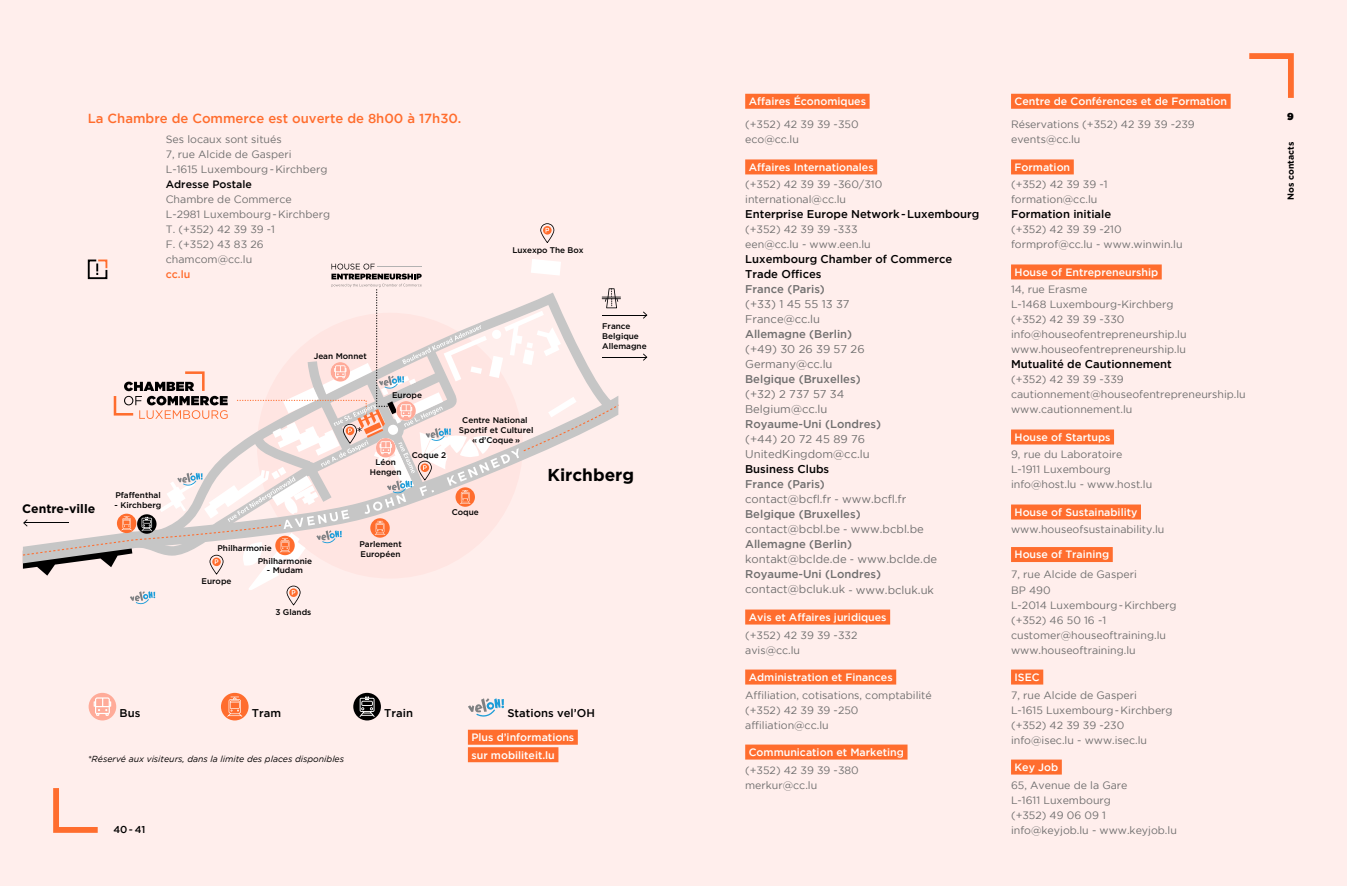
<style>
.page{position:relative;width:1347px;height:886px;background:#fff}
.page>*{position:absolute;margin:0;border:0;box-sizing:border-box;transform-origin:0 0}
.t1{font:700 17.25px "Gotham";color:#000}
.t2{font:500 13.12px "Gotham";color:#ff6d2e}
.t3{font:700 12.25px "Gotham";color:#000}
.t4{font:11.25px/15px "Gotham";color:#706f6f}
.t5{font:500 11.25px/15px "Gotham";color:#000}
.t6{font:500 11.25px "Gotham";color:#706f6f}
.t7{font:10.62px/15px "Gotham";color:#706f6f}
.t8{font:500 10.62px/17.5px "Gotham";color:#fff}
.t9{font:500 10.62px "Gotham";color:#000}
.t10{font:500 10.62px "Gotham";color:#ff6d2e}
.t11{font:500 10px "Gotham";color:#000}
.t12{font:10px "Gotham Ultra";color:#000}
.t13{font:italic 8.75px "Gotham";color:#000}
.t14{font:700 8.75px "Gotham";color:#000}
.t15{font:500 8.25px/9.9px "Gotham";color:#000;text-align:center}
.s1{font-weight:500}
.s2{font-size:10.62px}
</style>
<div class="page">
<div style="left:0;top:0;width:1346px;height:886px;background:#ffeeec"></div>
<div style="left:468px;top:730px;width:110px;height:15px;background:#ff6d2e"></div>
<div style="left:468px;top:747px;width:90px;height:15px;background:#ff6d2e"></div>
<svg style="left:468px;top:698px;width:36px;height:19px"></svg>
<svg style="left:53px;top:788px;width:45px;height:45px"></svg>
<svg style="left:1249px;top:53px;width:44px;height:45px"></svg>
<div style="left:745px;top:94px;width:124px;height:15px;background:#ff6d2e"></div>
<div style="left:745px;top:159px;width:132px;height:15px;background:#ff6d2e"></div>
<div style="left:745px;top:609px;width:145px;height:15px;background:#ff6d2e"></div>
<div style="left:745px;top:669px;width:151px;height:15px;background:#ff6d2e"></div>
<div style="left:745px;top:744px;width:162px;height:15px;background:#ff6d2e"></div>
<div style="left:1011px;top:94px;width:219px;height:15px;background:#ff6d2e"></div>
<div style="left:1011px;top:159px;width:62px;height:15px;background:#ff6d2e"></div>
<div style="left:1011px;top:264px;width:150px;height:15px;background:#ff6d2e"></div>
<div style="left:1011px;top:429px;width:103px;height:15px;background:#ff6d2e"></div>
<div style="left:1011px;top:504px;width:130px;height:15px;background:#ff6d2e"></div>
<div style="left:1011px;top:547px;width:101px;height:15px;background:#ff6d2e"></div>
<div style="left:1011px;top:669px;width:32px;height:15px;background:#ff6d2e"></div>
<div style="left:1011px;top:759px;width:50px;height:15px;background:#ff6d2e"></div>
<div style="left:89px;top:693px;width:27px;height:27px;background:#ffab99;border-radius:50%"></div>
<svg style="left:94px;top:697px;width:17px;height:19px"></svg>
<div style="left:221px;top:693px;width:27px;height:27px;background:#ff6d2e;border-radius:50%"></div>
<svg style="left:227px;top:696px;width:15px;height:21px"></svg>
<div style="left:353px;top:693px;width:28px;height:27px;background:#000;border-radius:50%"></div>
<svg style="left:359px;top:696px;width:16px;height:21px"></svg>
<svg style="left:576px;top:296px;width:37px;height:122px"></svg>
<svg style="left:576px;top:408px;width:36px;height:28px"></svg>
<svg style="left:602px;top:288px;width:19px;height:20px"></svg>
<hr style="left:602px;top:315px;width:44px;height:1px;background:#020203">
<svg style="left:643px;top:311px;width:4px;height:8px"></svg>
<hr style="left:602px;top:357px;width:44px;height:1px;background:#020203">
<svg style="left:643px;top:353px;width:4px;height:8px"></svg>
<svg style="left:614px;top:405px;width:4px;height:3px"></svg>
<svg style="left:540px;top:223px;width:14px;height:20px"></svg>
<svg style="left:23px;top:259px;width:553px;height:346px"></svg>
<p class="t8" style="left:748px;top:92px;width:119px">Affaires Économiques</p>
<p class="t7" style="left:745px;top:117px;width:115px">(+352) 42 39 39 -350 eco@cc.lu</p>
<p class="t8" style="left:748px;top:158px;width:126px">Affaires Internationales</p>
<p class="t7" style="left:745px;top:177px;width:139px">(+352) 42 39 39 -360/310 international@cc.lu</p>
<p class="t5" style="left:745px;top:207px;width:236px">Enterprise Europe Network-Luxembourg</p>
<p class="t7" style="left:745px;top:222px;width:127px">(+352) 42 39 39 -333 een@cc.lu - www.een.lu</p>
<p class="t5" style="left:745px;top:252px;width:209px">Luxembourg Chamber of Commerce<br>Trade Offices</p>
<p class="t6" style="left:745px;top:283px;width:81px">France (Paris)</p>
<p class="t4" style="left:745px;top:297px;width:106px">(+33) 1 45 55 13 37<br>France@cc.lu</p>
<p class="t6" style="left:745px;top:328px;width:108px">Allemagne (Berlin)</p>
<p class="t4" style="left:745px;top:342px;width:121px">(+49) 30 26 39 57 26<br>Germany@cc.lu</p>
<p class="t6" style="left:745px;top:373px;width:117px">Belgique (Bruxelles)</p>
<p class="t4" style="left:745px;top:387px;width:101px">(+32) 2 737 57 34<br>Belgium@cc.lu</p>
<p class="t6" style="left:745px;top:418px;width:137px">Royaume-Uni (Londres)</p>
<p class="t4" style="left:745px;top:432px;width:126px">(+44) 20 72 45 89 76<br>UnitedKingdom@cc.lu</p>
<p class="t5" style="left:745px;top:462px;width:85px">Business Clubs</p>
<p class="t4" style="left:745px;top:477px;width:193px"><span class="s1">France (Paris)<br></span>contact@bcfl.fr <span class="s2">-</span> www.bcfl.fr<br><span class="s1">Belgique (Bruxelles) </span>contact@bcbl.be <span class="s2">-</span> www.bcbl.be<br><span class="s1">Allemagne (Berlin) </span>kontakt@bclde.de <span class="s2">-</span> www.bclde.de<br><span class="s1">Royaume-Uni (Londres) </span>contact@bcluk.uk <span class="s2">-</span> www.bcluk.uk</p>
<p class="t8" style="left:748px;top:608px;width:139px">Avis et Affaires juridiques</p>
<p class="t7" style="left:745px;top:627px;width:114px">(+352) 42 39 39 -332 avis@cc.lu</p>
<p class="t8" style="left:748px;top:668px;width:145px">Administration et Finances</p>
<p class="t7" style="left:745px;top:687px;width:188px">Affiliation, cotisations, comptabilité (+352) 42 39 39 -250 affiliation@cc.lu</p>
<p class="t8" style="left:748px;top:743px;width:157px">Communication et Marketing</p>
<p class="t7" style="left:745px;top:762px;width:115px">(+352) 42 39 39 -380 merkur@cc.lu</p>
<p class="t8" style="left:1014px;top:92px;width:214px">Centre de Conférences et de Formation</p>
<p class="t7" style="left:1011px;top:117px;width:185px">Réservations (+352) 42 39 39 -239 events@cc.lu</p>
<p class="t8" style="left:1014px;top:158px;width:57px">Formation</p>
<p class="t7" style="left:1011px;top:177px;width:98px">(+352) 42 39 39 -1 formation@cc.lu</p>
<p class="t5" style="left:1011px;top:207px;width:102px">Formation initiale</p>
<p class="t7" style="left:1011px;top:222px;width:173px">(+352) 42 39 39 -210 formprof@cc.lu - www.winwin.lu</p>
<p class="t8" style="left:1014px;top:263px;width:145px">House of Entrepreneurship</p>
<p class="t7" style="left:1011px;top:282px;width:177px">14, rue Erasme<br>L-1468 Luxembourg-Kirchberg (+352) 42 39 39 -330 info@houseofentrepreneurship.lu www.houseofentrepreneurship.lu</p>
<p class="t5" style="left:1011px;top:357px;width:162px">Mutualité de Cautionnement</p>
<p class="t7" style="left:1011px;top:372px;width:236px">(+352) 42 39 39 -339 cautionnement@houseofentrepreneurship.lu www.cautionnement.lu</p>
<p class="t8" style="left:1014px;top:428px;width:97px">House of Startups</p>
<p class="t7" style="left:1011px;top:447px;width:143px">9, rue du Laboratoire<br>L-1911 Luxembourg info@host.lu - www.host.lu</p>
<p class="t8" style="left:1014px;top:503px;width:124px">House of Sustainability</p>
<p class="t7" style="left:1011px;top:522px;width:155px">www.houseofsustainability.lu</p>
<p class="t8" style="left:1014px;top:546px;width:96px">House of Training</p>
<p class="t7" style="left:1011px;top:567px;width:167px">7, rue Alcide de Gasperi<br>BP 490<br>L-2014 Luxembourg-Kirchberg (+352) 46 50 16 -1 customer@houseoftraining.lu www.houseoftraining.lu</p>
<p class="t8" style="left:1014px;top:668px;width:27px">ISEC</p>
<p class="t7" style="left:1011px;top:687px;width:163px">7, rue Alcide de Gasperi<br>L-1615 Luxembourg-Kirchberg (+352) 42 39 39 -230 info@isec.lu - www.isec.lu</p>
<p class="t8" style="left:1014px;top:758px;width:45px">Key Job</p>
<p class="t7" style="left:1011px;top:777px;width:167px">65, Avenue de la Gare<br>L-1611 Luxembourg<br>(+352) 49 06 09 1 info@keyjob.lu - www.keyjob.lu</p>
<p class="t2" style="left:88px;top:111px;width:375px">La Chambre de Commerce est ouverte de 8h00 à 17h30.</p>
<p class="t12" style="left:1287px;top:111px;width:8px">9</p>
<p class="t7" style="left:166px;top:132px;width:163px">Ses locaux sont situés<br>7, rue Alcide de Gasperi<br>L-1615 Luxembourg-Kirchberg</p>
<p class="t9" style="left:166px;top:179px;width:87px">Adresse Postale</p>
<p class="t7" style="left:166px;top:192px;width:166px">Chambre de Commerce<br>L-2981 Luxembourg-Kirchberg<br>T. (+352) 42 39 39 -1<br>F. (+352) 43 83 26 chamcom@cc.lu</p>
<p class="t10" style="left:166px;top:269px;width:26px">cc.lu</p>
<p class="t14" style="left:1285px;top:200px;width:59px;rotate:-90deg">Nos contacts</p>
<p class="t15" style="left:512px;top:245px;width:73px">Luxexpo The Box</p>
<p class="t15" style="left:602px;top:321px;width:46px;text-align:left">France<br>Belgique<br>Allemagne</p>
<p class="t15" style="left:314px;top:350px;width:55px">Jean Monnet</p>
<p class="t15" style="left:392px;top:390px;width:31px">Europe</p>
<p class="t15" style="left:459px;top:415px;width:76px">Centre National<br>Sportif et Culturel « d’Coque »</p>
<p class="t15" style="left:412px;top:450px;width:36px">Coque 2</p>
<p class="t15" style="left:370px;top:457px;width:33px">Léon<br>Hengen</p>
<h1 class="t1" style="left:547px;top:465px;width:88px">Kirchberg</h1>
<p class="t15" style="left:115px;top:490px;width:47px">Pfaffenthal</p>
<p class="t15" style="left:115px;top:500px;width:48px">- Kirchberg</p>
<p class="t3" style="left:22px;top:501px;width:75px">Centre-ville</p>
<p class="t15" style="left:452px;top:507px;width:29px">Coque</p>
<p class="t15" style="left:359px;top:539px;width:44px;text-align:left">Parlement<br>Européen</p>
<p class="t15" style="left:217px;top:543px;width:56px">Philharmonie</p>
<p class="t15" style="left:258px;top:555px;width:56px">Philharmonie</p>
<p class="t15" style="left:267px;top:565px;width:38px">- Mudam</p>
<p class="t15" style="left:201px;top:575px;width:31px">Europe</p>
<p class="t15" style="left:275px;top:607px;width:37px">3 Glands</p>
<p class="t5" style="left:507px;top:705px;width:89px">Stations vel’OH</p>
<p class="t8" style="left:471px;top:728px;width:104px">Plus d’informations sur mobiliteit.lu</p>
<p class="t5" style="left:120px;top:705px;width:22px">Bus</p>
<p class="t5" style="left:252px;top:705px;width:31px">Tram</p>
<p class="t5" style="left:384px;top:705px;width:30px">Train</p>
<p class="t13" style="left:88px;top:754px;width:258px">*Réservé aux visiteurs, dans la limite des places disponibles</p>
<p class="t11" style="left:113px;top:823px;width:34px">40- 41</p>
</div>
